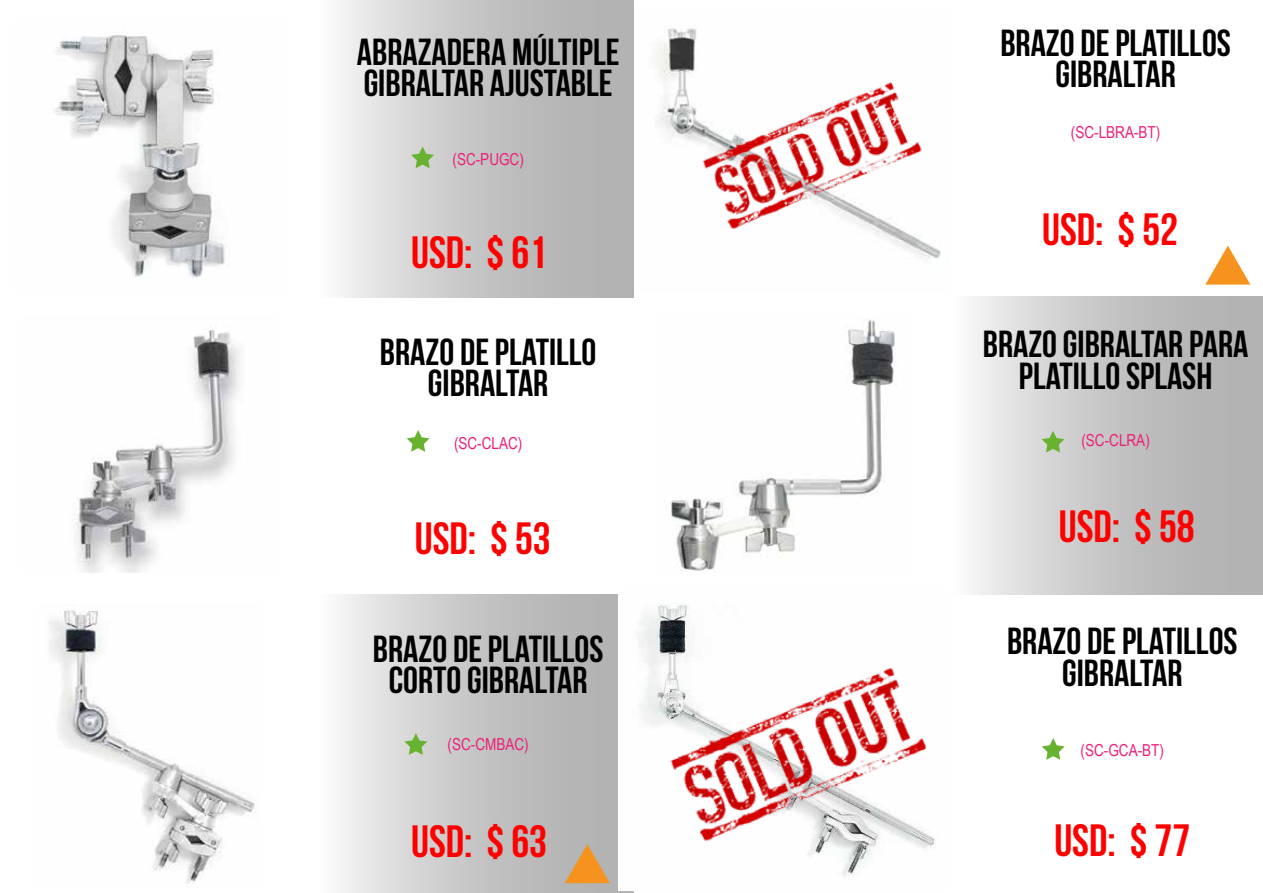
<style>
.page{position:relative;width:1263px;height:893px;background:#fff}
.page>*{position:absolute;margin:0;border:0;box-sizing:border-box;transform-origin:0 0}
.t1{font:700 45px "Bebas Neue";color:#f00}
.t2{font:700 37.5px/31.5px "Bebas Neue";color:#000;text-align:center}
.t3{font:16.5px "Arial Narrow";color:#ec1e79}
</style>
<div class="page">
<div style="left:950px;top:296px;width:313px;height:298px;background:linear-gradient(to right,#f2f2f2,#a6a6a6)"></div>
<div style="left:318px;top:595px;width:316px;height:298px;background:linear-gradient(to right,#f1f1f1,#a6a6a6)"></div>
<div style="left:318px;top:0;width:316px;height:297px;background:linear-gradient(to right,#f1f1f1,#a6a6a6)"></div>
<img style="left:655px;top:28px;width:286px;height:232px">
<img style="left:54px;top:35px;width:171px;height:243px">
<img style="left:49px;top:610px;width:208px;height:274px">
<img style="left:618px;top:595px;width:318px;height:295px">
<img style="left:671px;top:318px;width:226px;height:255px">
<img style="left:75px;top:330px;width:165px;height:243px">
<svg style="left:407px;top:430px;width:23px;height:22px"></svg>
<svg style="left:411px;top:147px;width:23px;height:21px"></svg>
<svg style="left:404px;top:733px;width:23px;height:22px"></svg>
<svg style="left:1041px;top:431px;width:23px;height:22px"></svg>
<svg style="left:1042px;top:738px;width:23px;height:22px"></svg>
<img style="left:696px;top:79px;width:235px;height:154px">
<img style="left:663px;top:665px;width:273px;height:180px">
<svg style="left:1205px;top:246px;width:45px;height:39px"></svg>
<svg style="left:565px;top:844px;width:45px;height:39px;background:#d4a369"></svg>
<p class="t2" style="left:357px;top:36px;width:264px;text-align:left">ABRAZADERA MÚLTIPLE<br>GIBRALTAR AJUSTABLE</p>
<p class="t3" style="left:452px;top:147px;width:73px">(SC-PUGC)</p>
<p class="t1" style="left:411px;top:228px;width:137px">USD: $ 61</p>
<p class="t2" style="left:380px;top:336px;width:218px">BRAZO DE PLATILLO<br>GIBRALTAR</p>
<p class="t3" style="left:454px;top:431px;width:70px">(SC-CLAC)</p>
<p class="t1" style="left:415px;top:514px;width:137px">USD: $ 53</p>
<p class="t2" style="left:373px;top:633px;width:232px">BRAZO DE PLATILLOS<br>CORTO GIBRALTAR</p>
<p class="t3" style="left:448px;top:732px;width:83px">(SC-CMBAC)</p>
<p class="t1" style="left:411px;top:817px;width:137px">USD: $ 63</p>
<p class="t2" style="left:1000px;top:27px;width:232px">BRAZO DE PLATILLOS<br>GIBRALTAR</p>
<p class="t3" style="left:1071px;top:120px;width:91px">(SC-LBRA-BT)</p>
<p class="t1" style="left:1042px;top:205px;width:137px">USD: $ 52</p>
<p class="t2" style="left:983px;top:328px;width:267px">BRAZO GIBRALTAR PARA<br>PLATILLO SPLASH</p>
<p class="t3" style="left:1081px;top:428px;width:70px">(SC-CLRA)</p>
<p class="t1" style="left:1059px;top:502px;width:137px">USD: $ 58</p>
<p class="t2" style="left:1007px;top:625px;width:232px">BRAZO DE PLATILLOS<br>GIBRALTAR</p>
<p class="t3" style="left:1080px;top:738px;width:85px">(SC-GCA-BT)</p>
<p class="t1" style="left:1054px;top:815px;width:137px">USD: $ 77</p>
</div>
